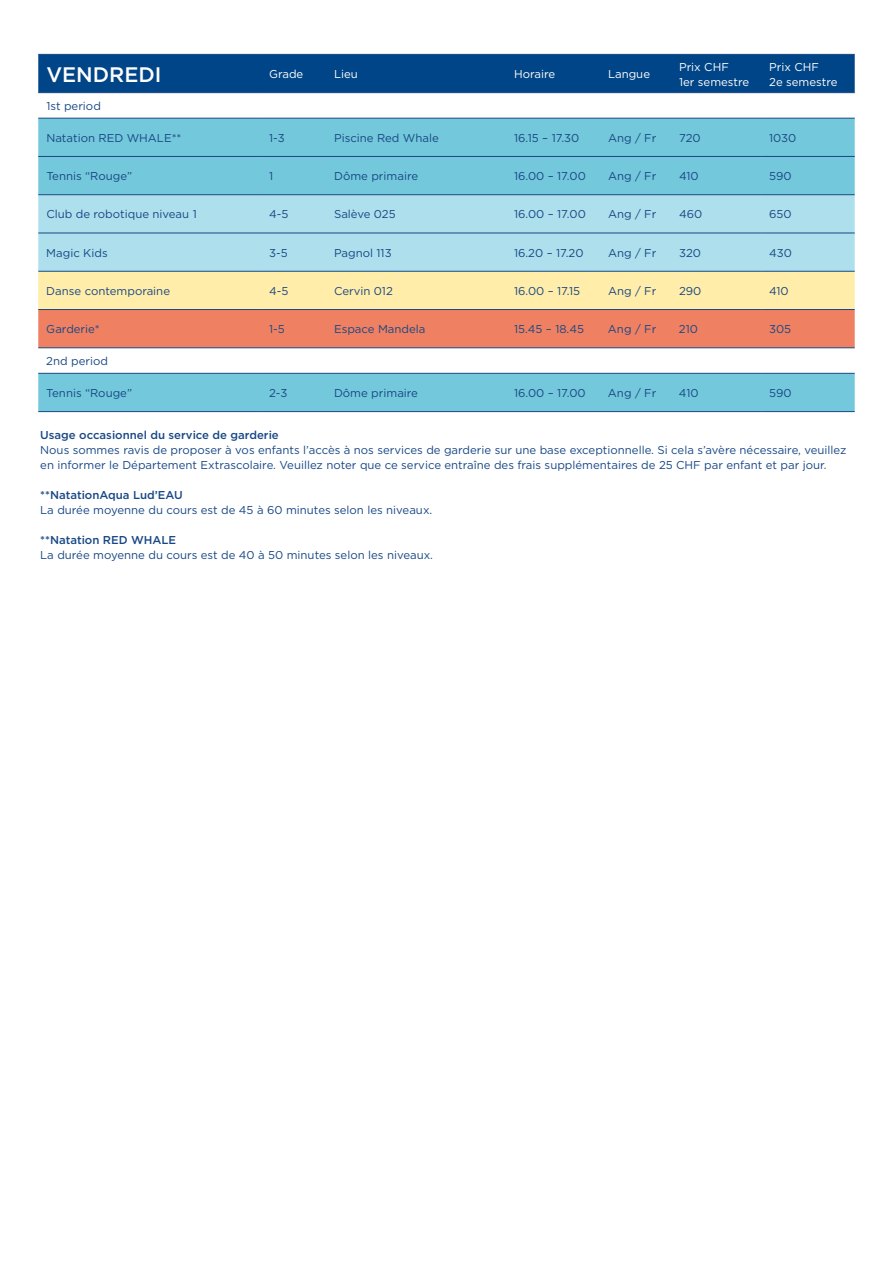
<style>
.page{position:relative;width:893px;height:1263px;background:#fff}
.page>*{position:absolute;margin:0;border:0;box-sizing:border-box;transform-origin:0 0}
.t1{font:500 21px "Gotham";color:#fff}
.t2{font:11.4px/15px "Gotham";color:#184785}
.t3{font:500 11.4px "Gotham";color:#184785}
.t4{font:11.4px/15px "Gotham";color:#fff}
</style>
<div class="page">
<div style="left:38px;top:55px;width:817px;height:37px;background:#004587"></div>
<svg style="left:38px;top:119px;width:817px;height:292px;fill:#74c8db"></svg>
<div style="left:38px;top:195px;width:817px;height:76px;background:#ade0ec"></div>
<svg style="left:38px;top:272px;width:817px;height:75px;background:#f6b785"></svg>
<hr style="left:38px;top:54px;width:223px;height:1px;background:#184785">
<hr style="left:261px;top:54px;width:65px;height:1px;background:#184785">
<hr style="left:326px;top:54px;width:180px;height:1px;background:#184785">
<hr style="left:506px;top:54px;width:94px;height:1px;background:#184785">
<hr style="left:600px;top:54px;width:71px;height:1px;background:#184785">
<hr style="left:671px;top:54px;width:90px;height:1px;background:#184785">
<hr style="left:761px;top:54px;width:94px;height:1px;background:#184785">
<hr style="left:38px;top:92px;width:223px;height:1px;background:#184785">
<hr style="left:261px;top:92px;width:65px;height:1px;background:#184785">
<hr style="left:326px;top:92px;width:180px;height:1px;background:#184785">
<hr style="left:506px;top:92px;width:94px;height:1px;background:#184785">
<hr style="left:600px;top:92px;width:71px;height:1px;background:#184785">
<hr style="left:671px;top:92px;width:90px;height:1px;background:#184785">
<hr style="left:761px;top:92px;width:94px;height:1px;background:#184785">
<hr style="left:38px;top:118px;width:223px;height:1px;background:#184785">
<hr style="left:261px;top:118px;width:65px;height:1px;background:#184785">
<hr style="left:326px;top:118px;width:180px;height:1px;background:#184785">
<hr style="left:506px;top:118px;width:94px;height:1px;background:#184785">
<hr style="left:600px;top:118px;width:71px;height:1px;background:#184785">
<hr style="left:671px;top:118px;width:90px;height:1px;background:#184785">
<hr style="left:761px;top:118px;width:94px;height:1px;background:#184785">
<hr style="left:38px;top:156px;width:223px;height:1px;background:#184785">
<hr style="left:261px;top:156px;width:65px;height:1px;background:#184785">
<hr style="left:326px;top:156px;width:180px;height:1px;background:#184785">
<hr style="left:506px;top:156px;width:94px;height:1px;background:#184785">
<hr style="left:600px;top:156px;width:71px;height:1px;background:#184785">
<hr style="left:671px;top:156px;width:90px;height:1px;background:#184785">
<hr style="left:761px;top:156px;width:94px;height:1px;background:#184785">
<hr style="left:38px;top:194px;width:223px;height:1px;background:#184785">
<hr style="left:261px;top:194px;width:65px;height:1px;background:#184785">
<hr style="left:326px;top:194px;width:180px;height:1px;background:#184785">
<hr style="left:506px;top:194px;width:94px;height:1px;background:#184785">
<hr style="left:600px;top:194px;width:71px;height:1px;background:#184785">
<hr style="left:671px;top:194px;width:90px;height:1px;background:#184785">
<hr style="left:761px;top:194px;width:94px;height:1px;background:#184785">
<hr style="left:38px;top:233px;width:223px;height:1px;background:#184785">
<hr style="left:261px;top:233px;width:65px;height:1px;background:#184785">
<hr style="left:326px;top:233px;width:180px;height:1px;background:#184785">
<hr style="left:506px;top:233px;width:94px;height:1px;background:#184785">
<hr style="left:600px;top:233px;width:71px;height:1px;background:#184785">
<hr style="left:671px;top:233px;width:90px;height:1px;background:#184785">
<hr style="left:761px;top:233px;width:94px;height:1px;background:#184785">
<hr style="left:38px;top:271px;width:223px;height:1px;background:#184785">
<hr style="left:261px;top:271px;width:65px;height:1px;background:#184785">
<hr style="left:326px;top:271px;width:180px;height:1px;background:#184785">
<hr style="left:506px;top:271px;width:94px;height:1px;background:#184785">
<hr style="left:600px;top:271px;width:71px;height:1px;background:#184785">
<hr style="left:671px;top:271px;width:90px;height:1px;background:#184785">
<hr style="left:761px;top:271px;width:94px;height:1px;background:#184785">
<hr style="left:38px;top:309px;width:223px;height:1px;background:#184785">
<hr style="left:261px;top:309px;width:65px;height:1px;background:#184785">
<hr style="left:326px;top:309px;width:180px;height:1px;background:#184785">
<hr style="left:506px;top:309px;width:94px;height:1px;background:#184785">
<hr style="left:600px;top:309px;width:71px;height:1px;background:#184785">
<hr style="left:671px;top:309px;width:90px;height:1px;background:#184785">
<hr style="left:761px;top:309px;width:94px;height:1px;background:#184785">
<hr style="left:38px;top:347px;width:223px;height:1px;background:#184785">
<hr style="left:261px;top:347px;width:65px;height:1px;background:#184785">
<hr style="left:326px;top:347px;width:180px;height:1px;background:#184785">
<hr style="left:506px;top:347px;width:94px;height:1px;background:#184785">
<hr style="left:600px;top:347px;width:71px;height:1px;background:#184785">
<hr style="left:671px;top:347px;width:90px;height:1px;background:#184785">
<hr style="left:761px;top:347px;width:94px;height:1px;background:#184785">
<hr style="left:38px;top:373px;width:223px;height:1px;background:#184785">
<hr style="left:261px;top:373px;width:65px;height:1px;background:#184785">
<hr style="left:326px;top:373px;width:180px;height:1px;background:#184785">
<hr style="left:506px;top:373px;width:94px;height:1px;background:#184785">
<hr style="left:600px;top:373px;width:71px;height:1px;background:#184785">
<hr style="left:671px;top:373px;width:90px;height:1px;background:#184785">
<hr style="left:761px;top:373px;width:94px;height:1px;background:#184785">
<hr style="left:38px;top:411px;width:223px;height:1px;background:#184785">
<hr style="left:261px;top:411px;width:65px;height:1px;background:#184785">
<hr style="left:326px;top:411px;width:180px;height:1px;background:#184785">
<hr style="left:506px;top:411px;width:94px;height:1px;background:#184785">
<hr style="left:600px;top:411px;width:71px;height:1px;background:#184785">
<hr style="left:671px;top:411px;width:90px;height:1px;background:#184785">
<hr style="left:761px;top:411px;width:94px;height:1px;background:#184785">
<h1 class="t1" style="left:46px;top:61px;width:117px">VENDREDI</h1>
<p class="t4" style="left:269px;top:66px;width:36px">Grade</p>
<p class="t4" style="left:334px;top:66px;width:25px">Lieu</p>
<p class="t4" style="left:514px;top:66px;width:43px">Horaire</p>
<p class="t4" style="left:608px;top:66px;width:44px">Langue</p>
<p class="t4" style="left:679px;top:59px;width:72px">Prix CHF<br>1er semestre</p>
<p class="t4" style="left:769px;top:59px;width:70px">Prix CHF<br>2e semestre</p>
<p class="t2" style="left:46px;top:98px;width:56px">1st period</p>
<p class="t2" style="left:46px;top:130px;width:137px">Natation RED WHALE**</p>
<p class="t2" style="left:269px;top:130px;width:17px">1-3</p>
<p class="t2" style="left:334px;top:130px;width:106px">Piscine Red Whale</p>
<p class="t2" style="left:514px;top:130px;width:67px">16.15 – 17.30</p>
<p class="t2" style="left:608px;top:130px;width:50px">Ang / Fr</p>
<p class="t2" style="left:679px;top:130px;width:23px">720</p>
<p class="t2" style="left:769px;top:130px;width:29px">1030</p>
<p class="t2" style="left:46px;top:168px;width:87px">Tennis “Rouge”</p>
<p class="t2" style="left:269px;top:168px;width:6px">1</p>
<p class="t2" style="left:334px;top:168px;width:86px">Dôme primaire</p>
<p class="t2" style="left:514px;top:168px;width:73px">16.00 – 17.00</p>
<p class="t2" style="left:608px;top:168px;width:50px">Ang / Fr</p>
<p class="t2" style="left:679px;top:168px;width:21px">410</p>
<p class="t2" style="left:769px;top:168px;width:24px">590</p>
<p class="t2" style="left:46px;top:207px;width:152px">Club de robotique niveau 1</p>
<p class="t2" style="left:269px;top:207px;width:21px">4-5</p>
<p class="t2" style="left:334px;top:207px;width:63px">Salève 025</p>
<p class="t2" style="left:514px;top:207px;width:73px">16.00 – 17.00</p>
<p class="t2" style="left:608px;top:207px;width:50px">Ang / Fr</p>
<p class="t2" style="left:679px;top:207px;width:25px">460</p>
<p class="t2" style="left:769px;top:207px;width:24px">650</p>
<p class="t2" style="left:46px;top:245px;width:63px">Magic Kids</p>
<p class="t2" style="left:269px;top:245px;width:20px">3-5</p>
<p class="t2" style="left:334px;top:245px;width:59px">Pagnol 113</p>
<p class="t2" style="left:514px;top:245px;width:71px">16.20 – 17.20</p>
<p class="t2" style="left:608px;top:245px;width:50px">Ang / Fr</p>
<p class="t2" style="left:679px;top:245px;width:23px">320</p>
<p class="t2" style="left:769px;top:245px;width:24px">430</p>
<p class="t2" style="left:46px;top:283px;width:125px">Danse contemporaine</p>
<p class="t2" style="left:269px;top:283px;width:21px">4-5</p>
<p class="t2" style="left:334px;top:283px;width:60px">Cervin 012</p>
<p class="t2" style="left:514px;top:283px;width:68px">16.00 – 17.15</p>
<p class="t2" style="left:608px;top:283px;width:50px">Ang / Fr</p>
<p class="t2" style="left:679px;top:283px;width:24px">290</p>
<p class="t2" style="left:769px;top:283px;width:21px">410</p>
<p class="t2" style="left:46px;top:321px;width:55px">Garderie*</p>
<p class="t2" style="left:269px;top:321px;width:17px">1-5</p>
<p class="t2" style="left:334px;top:321px;width:93px">Espace Mandela</p>
<p class="t2" style="left:514px;top:321px;width:72px">15.45 – 18.45</p>
<p class="t2" style="left:608px;top:321px;width:50px">Ang / Fr</p>
<p class="t2" style="left:679px;top:321px;width:21px">210</p>
<p class="t2" style="left:769px;top:321px;width:24px">305</p>
<p class="t2" style="left:46px;top:353px;width:63px">2nd period</p>
<p class="t2" style="left:46px;top:385px;width:87px">Tennis “Rouge”</p>
<p class="t2" style="left:269px;top:385px;width:20px">2-3</p>
<p class="t2" style="left:334px;top:385px;width:86px">Dôme primaire</p>
<p class="t2" style="left:514px;top:385px;width:73px">16.00 – 17.00</p>
<p class="t2" style="left:608px;top:385px;width:50px">Ang / Fr</p>
<p class="t2" style="left:679px;top:385px;width:21px">410</p>
<p class="t2" style="left:769px;top:385px;width:24px">590</p>
<p class="t3" style="left:40px;top:427px;width:240px">Usage occasionnel du service de garderie</p>
<p class="t2" style="left:40px;top:442px;width:808px">Nous sommes ravis de proposer à vos enfants l’accès à nos services de garderie sur une base exceptionnelle. Si cela s’avère nécessaire, veuillez en informer le Département Extrascolaire. Veuillez noter que ce service entraîne des frais supplémentaires de 25 CHF par enfant et par jour.</p>
<p class="t3" style="left:40px;top:487px;width:144px">**NatationAqua Lud’EAU</p>
<p class="t2" style="left:40px;top:502px;width:394px">La durée moyenne du cours est de 45 à 60 minutes selon les niveaux.</p>
<p class="t3" style="left:40px;top:533px;width:137px">**Natation RED WHALE</p>
<p class="t2" style="left:40px;top:547px;width:394px">La durée moyenne du cours est de 40 à 50 minutes selon les niveaux.</p>
</div>
